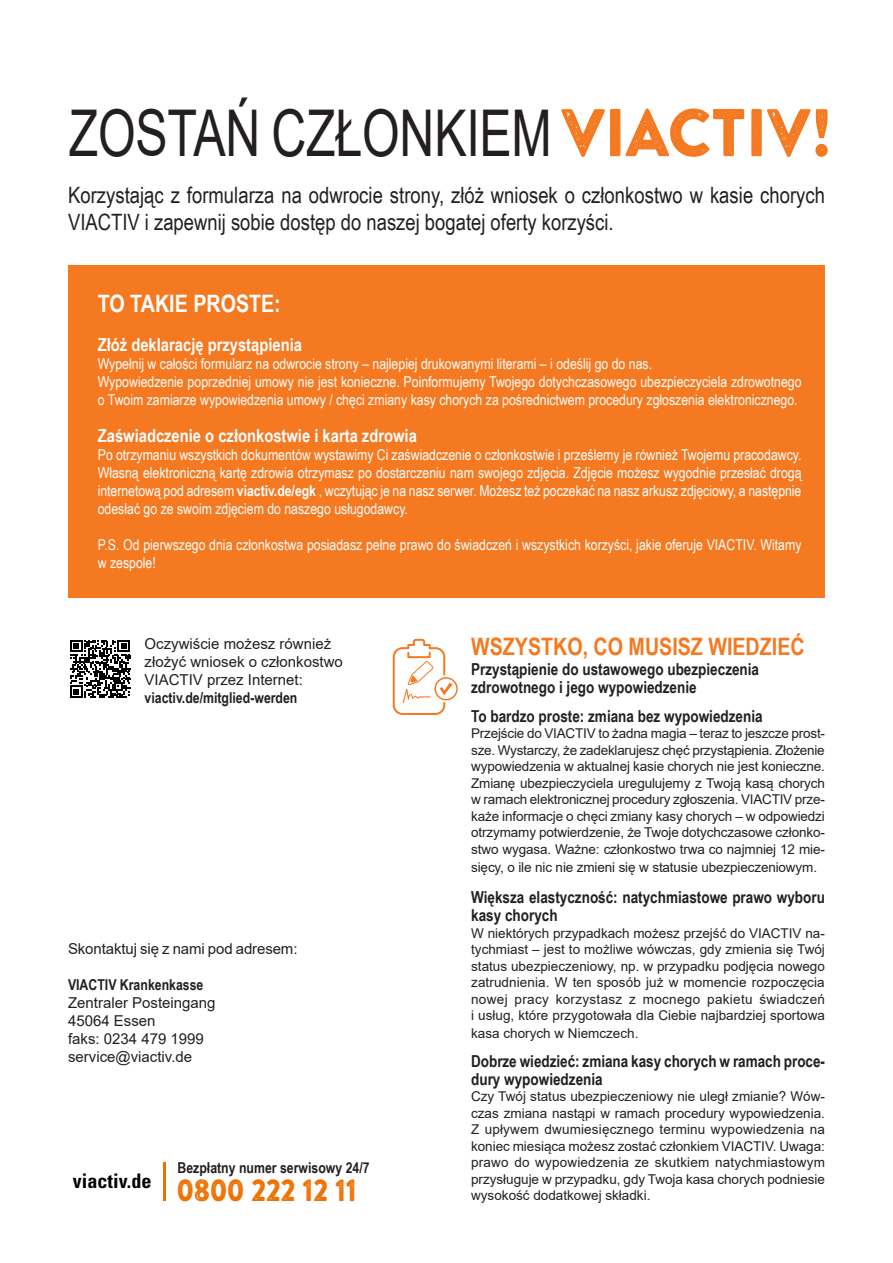
<style>
.page{position:relative;width:893px;height:1263px;background:#fff}
.page>*{position:absolute;margin:0;border:0;box-sizing:border-box;transform-origin:0 0}
.t1{font:64.5px "Arial";letter-spacing:-.005em;color:#231f20;scale:.75 1}
.t2{font:30.6px "Brandon Printed One";letter-spacing:-.05em;color:#ee7203;scale:.91 1}
.t3{font:700 24px "Arial Narrow";color:#f47921}
.t4{font:700 24px "Arial Narrow";color:#fff}
.t5{font:22.5px/27px "Arial Narrow";color:#231f20}
.t6{font:700 condensed 20.1px "Univers LT Std";color:#000}
.t7{font:700 18px "Arial Narrow";color:#fff}
.t8{font:700 condensed 16.95px "Univers LT Std";letter-spacing:.005em;color:#000}
.t9{font:700 16.5px/18px "Arial Narrow";color:#231f20}
.t10{font:15px/18px "Arial Narrow";color:#fff}
.t11{font:15px/18px "Arial";color:#231f20}
.t12{font:700 15px "Arial Narrow";color:#231f20}
.t13{font:13.5px/16.5px "Arial";color:#231f20;text-align:justify}
.s1{font-family:"Brandon Printed One";font-size:67.05px;color:#f47921}
.s2{font-weight:700}
</style>
<div class="page">
<div style="left:68px;top:265px;width:757px;height:332px;background:#f47921"></div>
<div style="left:434px;top:677px;width:24px;height:23px;border:1px solid #f47921;border-radius:50%"></div>
<svg style="left:393px;top:639px;width:59px;height:76px"></svg>
<svg style="left:70px;top:640px;width:60px;height:58px"></svg>
<hr style="left:163px;top:1162px;width:2px;height:38px;background:#ee7203">
<p class="t1" style="left:69px;top:89px;width:1022px">ZOSTAŃ CZŁONKIEM <span class="s1">VIACTIV!</span></p>
<p class="t5" style="left:68px;top:180px;width:758px">Korzystając z formularza na odwrocie strony, złóż wniosek o członkostwo w kasie chorych<br>VIACTIV i zapewnij sobie dostęp do naszej bogatej oferty korzyści.</p>
<p class="t4" style="left:98px;top:285px;width:185px">TO TAKIE PROSTE:</p>
<p class="t7" style="left:98px;top:331px;width:206px">Złóż deklarację przystąpienia</p>
<p class="t10" style="left:98px;top:354px;width:556px">Wypełnij w całości formularz na odwrocie strony – najlepiej drukowanymi literami – i odeślij go do nas.</p>
<p class="t10" style="left:98px;top:372px;width:705px">Wypowiedzenie poprzedniej umowy nie jest konieczne. Poinformujemy Twojego dotychczasowego ubezpieczyciela zdrowotnego o Twoim zamiarze wypowiedzenia umowy / chęci zmiany kasy chorych za pośrednictwem procedury zgłoszenia elektronicznego.</p>
<p class="t7" style="left:98px;top:422px;width:321px">Zaświadczenie o członkostwie i karta zdrowia</p>
<p class="t10" style="left:98px;top:445px;width:705px;text-align:justify">Po otrzymaniu wszystkich dokumentów wystawimy Ci zaświadczenie o członkostwie i prześlemy je również Twojemu pracodawcy.<br>Własną elektroniczną kartę zdrowia otrzymasz po dostarczeniu nam swojego zdjęcia. Zdjęcie możesz wygodnie przesłać drogą internetową pod adresem <span class="s2">viactiv.de/egk</span> , wczytując je na nasz serwer. Możesz też poczekać na nasz arkusz zdjęciowy, a następnie odesłać go ze swoim zdjęciem do naszego usługodawcy.</p>
<p class="t10" style="left:98px;top:535px;width:705px">P.S. Od pierwszego dnia członkostwa posiadasz pełne prawo do świadczeń i wszystkich korzyści, jakie oferuje VIACTIV. Witamy w zespole!</p>
<p class="t11" style="left:145px;top:634px;width:200px">Oczywiście możesz również złożyć wniosek o członkostwo<br>VIACTIV przez Internet:</p>
<p class="t12" style="left:145px;top:686px;width:154px">viactiv.de/mitglied-werden</p>
<p class="t11" style="left:68px;top:940px;width:231px">Skontaktuj się z nami pod adresem:</p>
<p class="t12" style="left:68px;top:973px;width:137px">VIACTIV Krankenkasse</p>
<p class="t11" style="left:68px;top:994px;width:149px">Zentraler Posteingang</p>
<p class="t11" style="left:68px;top:1012px;width:89px">45064 Essen</p>
<p class="t11" style="left:68px;top:1030px;width:137px">faks: 0234 479 1999</p>
<p class="t11" style="left:68px;top:1048px;width:126px">service@viactiv.de</p>
<p class="t6" style="left:73px;top:1168px;width:80px">viactiv.de</p>
<p class="t8" style="left:177px;top:1157px;width:224px">Kostenlose Servicenummer 24/7</p>
<p class="t2" style="left:176px;top:1170px;width:201px">0800 222 12 11</p>
<p class="t12" style="left:178px;top:1157px;width:194px">Bezpłatny numer serwisowy 24/7</p>
<p class="t3" style="left:471px;top:629px;width:335px">WSZYSTKO, CO MUSISZ WIEDZIEĆ</p>
<p class="t9" style="left:471px;top:659px;width:289px">Przystąpienie do ustawowego ubezpieczenia zdrowotnego i jego wypowiedzenie</p>
<p class="t9" style="left:471px;top:706px;width:293px">To bardzo proste: zmiana bez wypowiedzenia</p>
<p class="t13" style="left:471px;top:725px;width:355px">Przejście do VIACTIV to żadna magia – teraz to jeszcze prost&shy;sze. Wystarczy, że zadeklarujesz chęć przystąpienia. Złożenie wypowiedzenia w aktualnej kasie chorych nie jest konieczne.<br>Zmianę ubezpieczyciela uregulujemy z Twoją kasą chorych w ramach elektronicznej procedury zgłoszenia. VIACTIV prze&shy;każe informacje o chęci zmiany kasy chorych – w odpowiedzi otrzymamy potwierdzenie, że Twoje dotychczasowe członko&shy;stwo wygasa. Ważne: członkostwo trwa co najmniej 12 mie-</p>
<p class="t13" style="left:471px;top:858px;width:347px">sięcy, o ile nic nie zmieni się w statusie ubezpieczeniowym.</p>
<p class="t9" style="left:471px;top:887px;width:355px">Większa elastyczność: natychmiastowe prawo wyboru kasy chorych</p>
<p class="t13" style="left:471px;top:924px;width:355px">W niektórych przypadkach możesz przejść do VIACTIV na&shy;tychmiast – jest to możliwe wówczas, gdy zmienia się Twój status ubezpieczeniowy, np. w przypadku podjęcia nowego zatrudnienia. W ten sposób już w momencie rozpoczęcia nowej pracy korzystasz z mocnego pakietu świadczeń i usług, które przygotowała dla Ciebie najbardziej sportowa</p>
<p class="t13" style="left:471px;top:1025px;width:169px">kasa chorych w Niemczech.</p>
<p class="t9" style="left:471px;top:1051px;width:355px">Dobrze wiedzieć: zmiana kasy chorych w ramach proce&shy;dury wypowiedzenia</p>
<p class="t13" style="left:471px;top:1088px;width:355px">Czy Twój status ubezpieczeniowy nie uległ zmianie? Wów&shy;czas zmiana nastąpi w ramach procedury wypowiedzenia.<br>Z upływem dwumiesięcznego terminu wypowiedzenia na koniec miesiąca możesz zostać członkiem VIACTIV. Uwaga: prawo do wypowiedzenia ze skutkiem natychmiastowym przysługuje w przypadku, gdy Twoja kasa chorych podniesie wysokość dodatkowej składki.</p>
</div>
